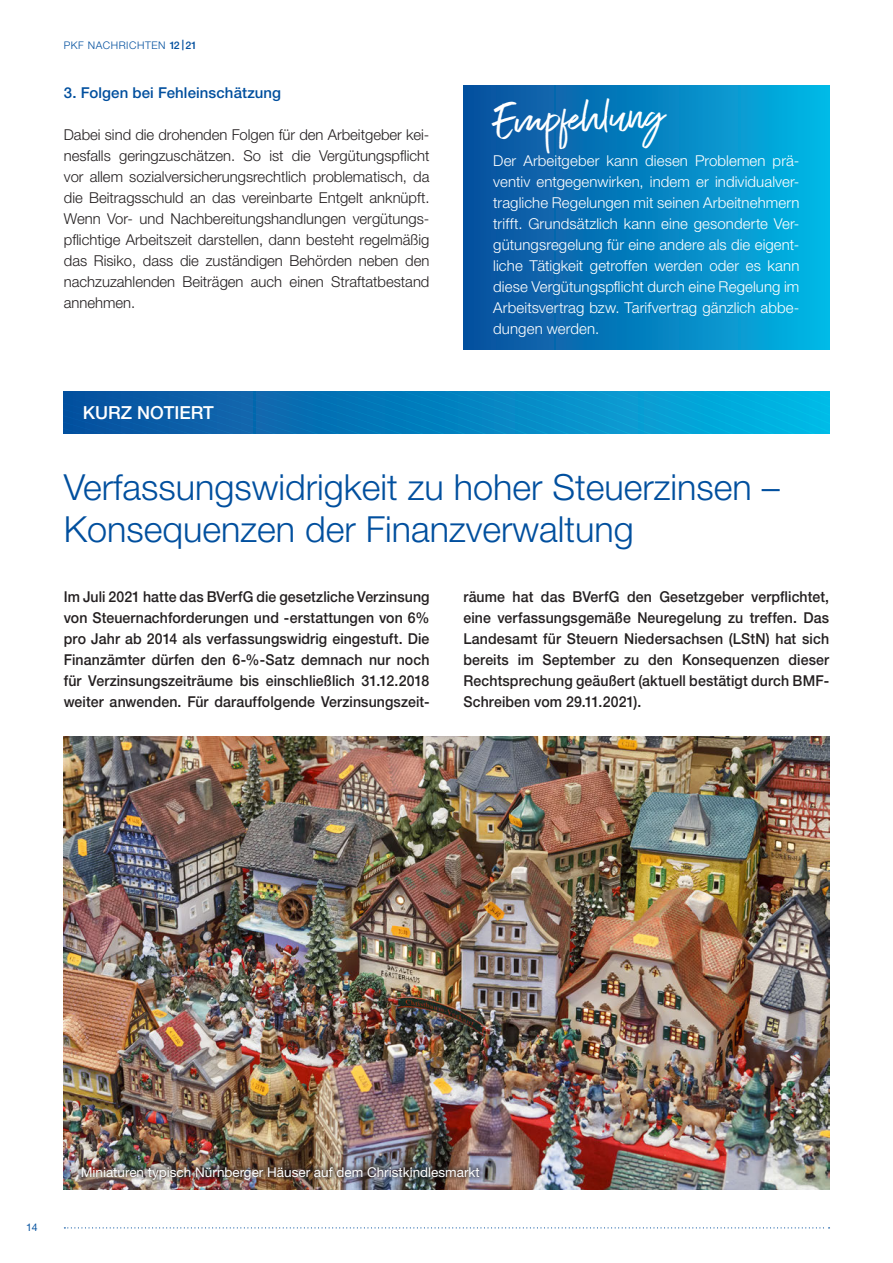
<style>
.page{position:relative;width:893px;height:1263px;background:#fff}
.page>*{position:absolute;margin:0;border:0;box-sizing:border-box;transform-origin:0 0}
.t1{font:46.5px "Exceptional";color:#fff}
.t2{font:300 36px/42px "Helvetica Neue LT";color:#014f9e}
.t3{font:500 18px "Helvetica Neue LT";color:#fff}
.Copy_Fließtext{font:500 15px/21px "Helvetica Neue LT";letter-spacing:.01em;color:#231f20;text-align:justify;scale:.94 1}
.Copy_Fließtext-2{font:300 15px/21px "Helvetica Neue LT";color:#231f20;text-align:justify}
.t4{font:300 15px/21px "Helvetica Neue LT";letter-spacing:.005em;color:#fff;text-align:justify}
.Zwischentitel{font:500 15px "Helvetica Neue LT";letter-spacing:.005em;color:#014f9e}
.t5{font:13.5px "Helvetica Neue LT";color:#fff}
.t6{font:300 10.5px "Helvetica Neue LT";letter-spacing:.05em;color:#014f9e}
.t7{font:10.5px "Helvetica Neue LT";color:#014f9e}
.s1{font-weight:500}
</style>
<div class="page">
<svg style="left:64px;top:1227px;width:766px;height:1px"></svg>
<img style="left:64px;top:737px;width:765px;height:453px">
<svg style="left:63px;top:392px;width:767px;height:42px;background:#0682c0"></svg>
<div style="left:78px;top:1163px;width:405px;height:20px;background:#231f20;opacity:.9"></div>
<div style="left:463px;top:85px;width:366px;height:265px;background:linear-gradient(to right,#0a4c9b,#03b6e5)"></div>
<p class="t6" style="left:64px;top:39px;width:135px">PKF NACHRICHTEN <span class="s1">12 |21</span></p>
<p class="Zwischentitel" style="left:64px;top:83px;width:219px">3. Folgen bei Fehleinschätzung</p>
<p class="Copy_Fließtext-2" style="left:64px;top:123px;width:367px">Dabei sind die drohenden Folgen für den Arbeitgeber kei&shy;nesfalls geringzuschätzen. So ist die Vergütungspflicht vor allem sozialversicherungsrechtlich problematisch, da die Beitragsschuld an das vereinbarte Entgelt anknüpft.<br>Wenn Vor- und Nachbereitungshandlungen vergütungs&shy;pflichtige Arbeitszeit darstellen, dann besteht regelmäßig das Risiko, dass die zuständigen Behörden neben den nachzuzahlenden Beiträgen auch einen Straftatbestand annehmen.</p>
<p class="t3" style="left:83px;top:402px;width:133px">KURZ NOTIERT</p>
<p class="t1" style="left:493px;top:87px;width:172px;rotate:-2deg">Empfehlung</p>
<p class="t4" style="left:493px;top:150px;width:308px">Der Arbeitgeber kann diesen Problemen prä&shy;ventiv entgegenwirken, indem er individualver&shy;tragliche Regelungen mit seinen Arbeitnehmern trifft. Grundsätzlich kann eine gesonderte Ver&shy;gütungsregelung für eine andere als die eigent&shy;liche Tätigkeit getroffen werden oder es kann diese Vergütungspflicht durch eine Regelung im Arbeitsvertrag bzw. Tarifvertrag gänzlich abbe&shy;dungen werden.</p>
<p class="t2" style="left:64px;top:466px;width:718px">Verfassungswidrigkeit zu hoher Steuerzinsen –<br>Konsequenzen der Finanzverwaltung</p>
<p class="Copy_Fließtext" style="left:64px;top:586px;width:391px">Im Juli 2021 hatte das BVerfG die gesetzliche Verzinsung von Steuernachforderungen und -erstattungen von 6% pro Jahr ab 2014 als verfassungswidrig eingestuft. Die Finanzämter dürfen den 6-%-Satz demnach nur noch für Verzinsungszeiträume bis einschließlich 31.12.2018 weiter anwenden. Für darauffolgende Verzinsungszeit-</p>
<p class="Copy_Fließtext" style="left:463px;top:586px;width:391px">räume hat das BVerfG den Gesetzgeber verpflichtet, eine verfassungsgemäße Neuregelung zu treffen. Das Landesamt für Steuern Niedersachsen (LStN) hat sich bereits im September zu den Konsequenzen dieser Rechtsprechung geäußert (aktuell bestätigt durch BMF-Schreiben vom 29.11.2021).</p>
<p class="t7" style="left:26px;top:1221px;width:13px">14</p>
<p class="t5" style="left:81px;top:1164px;width:400px">Miniaturen typisch Nürnberger Häuser auf dem Christkindlesmarkt</p>
</div>
